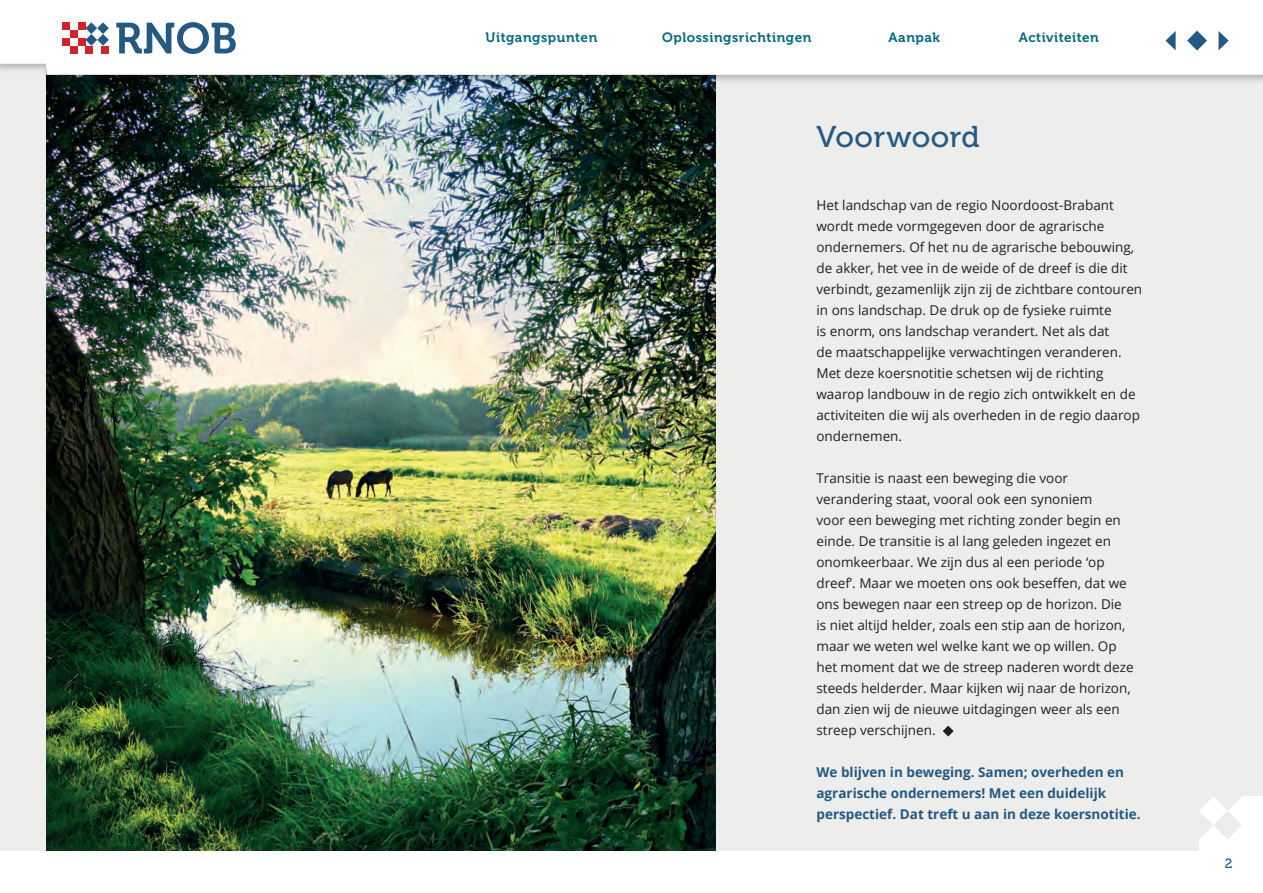
<style>
.page{position:relative;width:1263px;height:893px;background:#fff}
.page>*{position:absolute;margin:0;border:0;box-sizing:border-box;transform-origin:0 0}
.t1{font:30px "Museo 500";letter-spacing:.02em;color:#235982}
.t2{font:13.5px/21px "Open Sans";color:#231f20}
.t3{font:700 13.5px/21px "Open Sans";color:#235982}
.t4{font:13.5px "Museo 700";letter-spacing:.04em;color:#006783}
.t5{font:13.5px "Museo 500";color:#235982}
</style>
<div class="page">
<div style="left:0;top:60px;width:1263px;height:796px;background:#ededeb"></div>
<div style="left:1199px;top:796px;width:64px;height:60px;background:#fff"></div>
<svg style="left:1199px;top:796px;width:43px;height:43px"></svg>
<div style="left:0;top:851px;width:1263px;height:42px;background:#fff"></div>
<img style="left:46px;top:85px;width:670px;height:766px">
<div style="left:0;top:0;width:1263px;height:85px;background:#231f20;opacity:.3"></div>
<svg style="left:0;top:0;width:1263px;height:75px"></svg>
<svg style="left:85px;top:22px;width:24px;height:24px"></svg>
<div style="left:62px;top:22px;width:8px;height:8px;background:#d1232a"></div>
<div style="left:78px;top:22px;width:8px;height:8px;background:#d1232a"></div>
<div style="left:70px;top:30px;width:8px;height:8px;background:#d1232a"></div>
<div style="left:70px;top:46px;width:8px;height:7px;background:#d1232a"></div>
<div style="left:86px;top:46px;width:7px;height:7px;background:#d1232a"></div>
<div style="left:101px;top:46px;width:8px;height:7px;background:#d1232a"></div>
<div style="left:62px;top:38px;width:8px;height:8px;background:#d1232a"></div>
<div style="left:78px;top:38px;width:8px;height:8px;background:#d1232a"></div>
<svg style="left:116px;top:22px;width:120px;height:32px"></svg>
<svg style="left:943px;top:726px;width:11px;height:11px"></svg>
<svg style="left:1165px;top:31px;width:10px;height:19px"></svg>
<svg style="left:1218px;top:31px;width:10px;height:19px"></svg>
<svg style="left:1187px;top:31px;width:20px;height:20px"></svg>
<p class="t4" style="left:486px;top:30px;width:113px">Uitgangspunten</p>
<p class="t4" style="left:662px;top:30px;width:151px">Oplossingsrichtingen</p>
<p class="t4" style="left:888px;top:30px;width:53px">Aanpak</p>
<p class="t4" style="left:1019px;top:30px;width:82px">Activiteiten</p>
<h1 class="t1" style="left:816px;top:120px;width:165px">Voorwoord</h1>
<p class="t2" style="left:816px;top:194px;width:327px">Het landschap van de regio Noordoost-Brabant wordt mede vormgegeven door de agrarische ondernemers. Of het nu de agrarische bebouwing, de akker, het vee in de weide of de dreef is die dit verbindt, gezamenlijk zijn zij de zichtbare contouren in ons landschap. De druk op de fysieke ruimte<br>is enorm, ons landschap verandert. Net als dat<br>de maatschappelijke verwachtingen veranderen.<br>Met deze koersnotitie schetsen wij de richting waarop landbouw in de regio zich ontwikkelt en de activiteiten die wij als overheden in de regio daarop ondernemen.</p>
<p class="t2" style="left:816px;top:467px;width:319px">Transitie is naast een beweging die voor verandering staat, vooral ook een synoniem<br>voor een beweging met richting zonder begin en einde. De transitie is al lang geleden ingezet en onomkeerbaar. We zijn dus al een periode ‘op dreef’. Maar we moeten ons ook beseffen, dat we ons bewegen naar een streep op de horizon. Die is niet altijd helder, zoals een stip aan de horizon, maar we weten wel welke kant we op willen. Op het moment dat we de streep naderen wordt deze steeds helderder. Maar kijken wij naar de horizon, dan zien wij de nieuwe uitdagingen weer als een streep verschijnen.</p>
<p class="t3" style="left:816px;top:761px;width:326px">We blijven in beweging. Samen; overheden en agrarische ondernemers! Met een duidelijk perspectief. Dat treft u aan in deze koersnotitie.</p>
<p class="t5" style="left:1225px;top:856px;width:9px">2</p>
</div>
